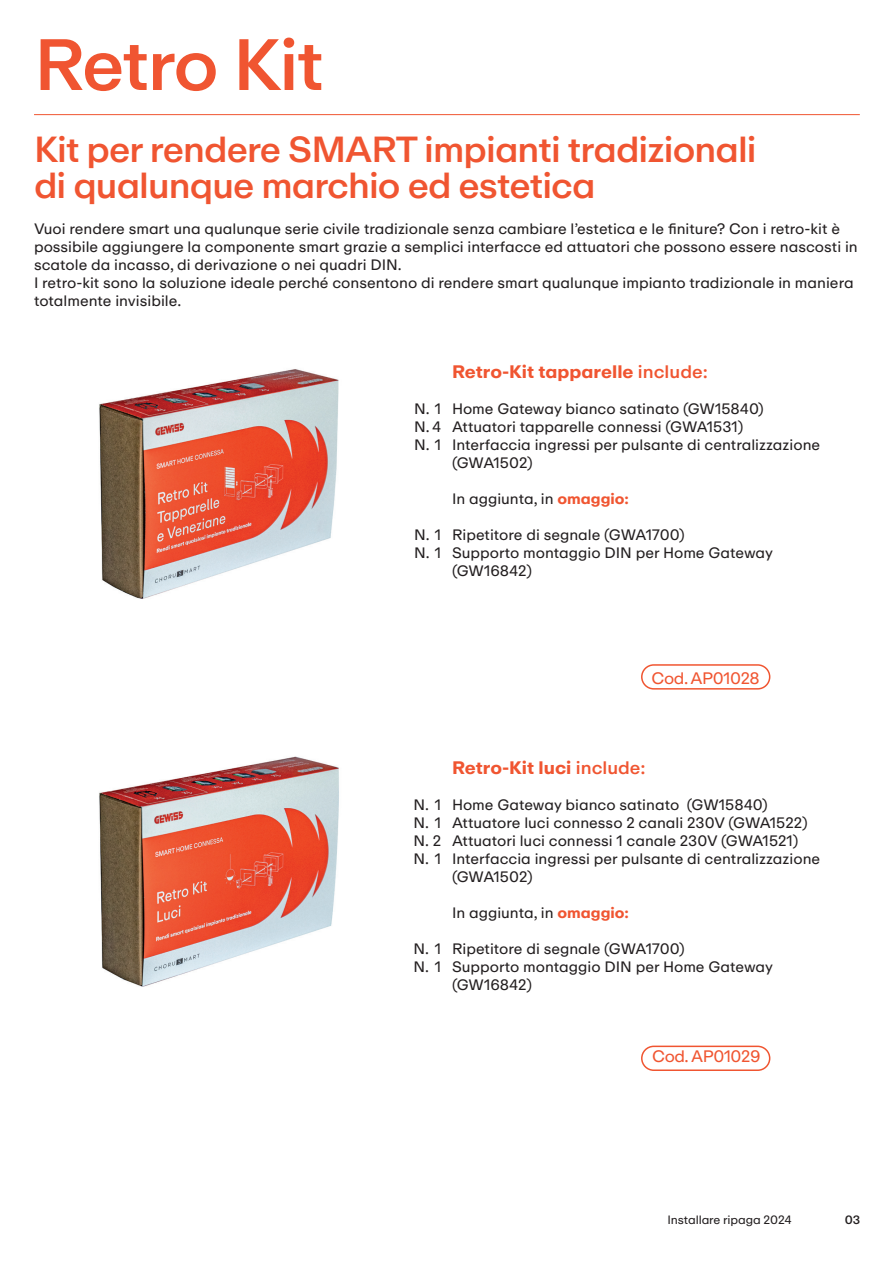
<style>
.page{position:relative;width:894px;height:1265px;background:#fff}
.page>*{position:absolute;margin:0;border:0;box-sizing:border-box;transform-origin:0 0}
.t1{font:500 72px "ABC Repro";letter-spacing:-.03em;color:#f05531}
.t2{font:500 36px/36px "ABC Repro";letter-spacing:-.025em;color:#f05531}
.t3{font:700 18px "ABC Repro";color:#f05531}
.t4{font:16.5px "ABC Repro";letter-spacing:-.025em;color:#f05531}
.t5{font:15px/18px "ABC Repro";color:#231f20}
.t6{font:12px "ABC Repro";letter-spacing:-.01em;color:#231f20}
.t7{font:500 12px "ABC Repro";color:#231f20}
.s1{font-weight:500}
.s2{font-weight:700;color:#f05531}
</style>
<div class="page">
<hr style="left:34px;top:114px;width:825px;height:1px;background:#f05531">
<img style="left:99px;top:369px;width:240px;height:230px">
<img style="left:99px;top:756px;width:240px;height:231px">
<div style="left:640px;top:664px;width:130px;height:26px;border:2px solid #f05531;border-radius:12px"></div>
<div style="left:640px;top:1046px;width:130px;height:25px;border:2px solid #f05531;border-radius:12px"></div>
<h1 class="t1" style="left:34px;top:18px;width:291px">Retro Kit</h1>
<h2 class="t2" style="left:34px;top:132px;width:723px">Kit per rendere SMART impianti tradizionali di qualunque marchio ed estetica</h2>
<p class="t5" style="left:34px;top:220px;width:824px">Vuoi rendere smart una qualunque serie civile tradizionale senza cambiare l’estetica e le finiture? Con i retro-kit è possibile aggiungere la componente smart grazie a semplici interfacce ed attuatori che possono essere nascosti in scatole da incasso, di derivazione o nei quadri DIN.<br>I retro-kit sono la soluzione ideale perché consentono di rendere smart qualunque impianto tradizionale in maniera totalmente invisibile.</p>
<p class="t5" style="left:414px;top:400px;width:29px;text-align:justify">N. 1<br>N.4<br>N. 1</p>
<p class="t5" style="left:414px;top:526px;width:29px">N. 1<br>N. 1</p>
<p class="t3" style="left:452px;top:360px;width:257px">Retro-Kit tapparelle <span class="s1">include:</span></p>
<p class="t5" style="left:452px;top:400px;width:369px">Home Gateway bianco satinato (GW15840)<br>Attuatori tapparelle connessi (GWA1531)<br>Interfaccia ingressi per pulsante di centralizzazione (GWA1502)</p>
<p class="t5" style="left:452px;top:490px;width:178px">In aggiunta, in <span class="s2">omaggio:</span></p>
<p class="t5" style="left:452px;top:526px;width:322px">Ripetitore di segnale (GWA1700)<br>Supporto montaggio DIN per Home Gateway (GW16842)</p>
<p class="t4" style="left:651px;top:668px;width:110px">Cod. AP01028</p>
<p class="t5" style="left:413px;top:796px;width:29px;text-align:justify">N. 1<br>N. 1<br>N.2<br>N. 1</p>
<p class="t5" style="left:413px;top:940px;width:29px">N. 1<br>N. 1</p>
<p class="t3" style="left:452px;top:756px;width:195px">Retro-Kit luci <span class="s1">include:</span></p>
<p class="t5" style="left:452px;top:796px;width:369px">Home Gateway bianco satinato (GW15840)<br>Attuatore luci connesso 2 canali 230V (GWA1522)<br>Attuatori luci connessi 1 canale 230V (GWA1521)<br>Interfaccia ingressi per pulsante di centralizzazione (GWA1502)</p>
<p class="t5" style="left:452px;top:904px;width:178px">In aggiunta, in <span class="s2">omaggio:</span></p>
<p class="t5" style="left:452px;top:940px;width:322px">Ripetitore di segnale (GWA1700)<br>Supporto montaggio DIN per Home Gateway (GW16842)</p>
<p class="t4" style="left:651px;top:1046px;width:110px">Cod. AP01029</p>
<p class="t6" style="left:667px;top:1212px;width:125px">Installare ripaga 2024</p>
<p class="t7" style="left:844px;top:1212px;width:17px">03</p>
</div>
